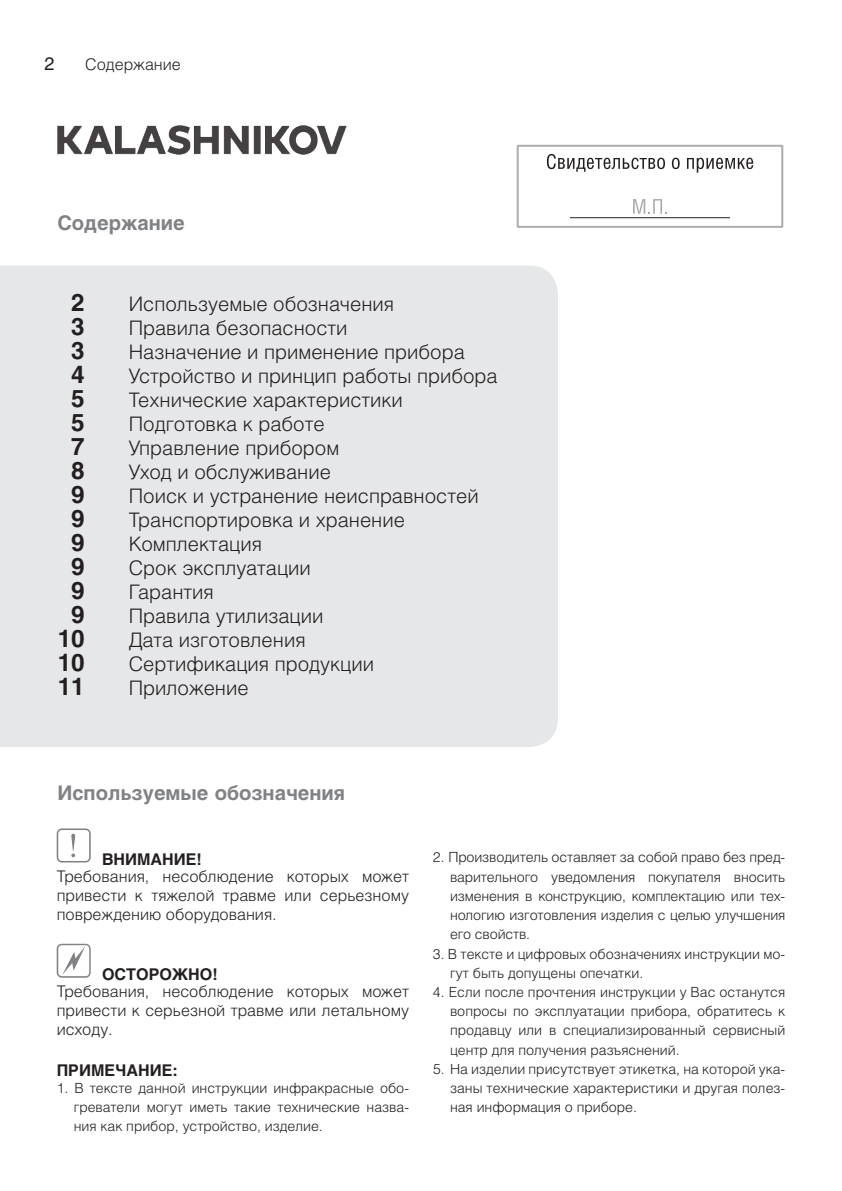
<style>
.page{position:relative;width:842px;height:1191px;background:#fff}
.page>*{position:absolute;margin:0;border:0;box-sizing:border-box;transform-origin:0 0}
.t1{font:700 24px/24px "Helios";color:#231f20;text-align:center}
.t2{font:300 20px/24px "Helios";color:#231f20}
.t3{font:700 20px "Helios";color:#808285}
.t4{font:18px "Helios";color:#231f20}
.t5{font:300 16px/19.2px "Helios";color:#231f20;text-align:justify}
.t6{font:700 16px "Helios C";color:#231f20}
.t7{font:300 14px/19.2px "Helios";color:#231f20;text-align:justify}
</style>
<div class="page">
<svg style="left:57px;top:828px;width:34px;height:34px"></svg>
<svg style="left:57px;top:943px;width:34px;height:34px"></svg>
<div style="left:0;top:266px;width:558px;height:481px;background:#e6e7e9"></div>
<div style="left:517px;top:145px;width:266px;height:83px;border:2px solid #abaeae"></div>
<svg style="left:547px;top:154px;width:118px;height:18px"></svg>
<svg style="left:672px;top:158px;width:8px;height:11px"></svg>
<svg style="left:687px;top:158px;width:66px;height:15px"></svg>
<svg style="left:633px;top:199px;width:34px;height:15px"></svg>
<hr style="left:570px;top:217px;width:160px;height:1px;background:#231f20">
<img style="left:58px;top:125px;width:288px;height:30px">
<p class="t4" style="left:44px;top:53px;width:12px">2</p>
<p class="t5" style="left:85px;top:54px;width:97px">Содержание</p>
<h2 class="t3" style="left:57px;top:211px;width:129px">Содержание</h2>
<h1 class="t1" style="left:58px;top:290px;width:28px">2<br>3<br>3<br>4<br>5<br>5<br>7<br>8<br>9<br>9<br>9<br>9<br>9<br>9<br>10<br>10<br>11</h1>
<p class="t2" style="left:129px;top:292px;width:370px">Используемые обозначения<br>Правила безопасности<br>Назначение и применение прибора<br>Устройство и принцип работы прибора<br>Технические характеристики<br>Подготовка к работе<br>Управление прибором<br>Уход и обслуживание<br>Поиск и устранение неисправностей<br>Транспортировка и хранение<br>Комплектация<br>Срок эксплуатации<br>Гарантия<br>Правила утилизации<br>Дата изготовления<br>Сертификация продукции<br>Приложение</p>
<h2 class="t3" style="left:57px;top:781px;width:289px">Используемые обозначения</h2>
<p class="t6" style="left:102px;top:849px;width:101px">ВНИМАНИЕ!</p>
<p class="t5" style="left:57px;top:866px;width:354px">Требования, несоблюдение которых может привести к тяжелой травме или серьезному повреждению оборудования.</p>
<p class="t6" style="left:102px;top:964px;width:117px">ОСТОРОЖНО!</p>
<p class="t5" style="left:57px;top:981px;width:354px">Требования, несоблюдение которых может привести к серьезной травме или летальному исходу.</p>
<p class="t6" style="left:57px;top:1060px;width:123px">ПРИМЕЧАНИЕ:</p>
<p class="t7" style="left:74px;top:1078px;width:337px;text-indent:-17px">1. В тексте данной инструкции инфракрасные обо&shy;греватели могут иметь такие технические назва&shy;ния как прибор, устройство, изделие.</p>
<p class="t7" style="left:450px;top:847px;width:337px;text-indent:-17px">2. Производитель оставляет за собой право без пред&shy;варительного уведомления покупателя вносить изменения в конструкцию, комплектацию или тех&shy;нологию изготовления изделия с целью улучшения его свойств.</p>
<p class="t7" style="left:450px;top:943px;width:337px;text-indent:-17px">3. В тексте и цифровых обозначениях инструкции мо&shy;гут быть допущены опечатки.</p>
<p class="t7" style="left:450px;top:982px;width:337px;text-indent:-17px">4. Если после прочтения инструкции у Вас останутся вопросы по эксплуатации прибора, обратитесь к продавцу или в специализированный сервисный центр для получения разъяснений.</p>
<p class="t7" style="left:450px;top:1059px;width:337px;text-indent:-17px">5. На изделии присутствует этикетка, на которой ука&shy;заны технические характеристики и другая полез&shy;ная информация о приборе.</p>
</div>
